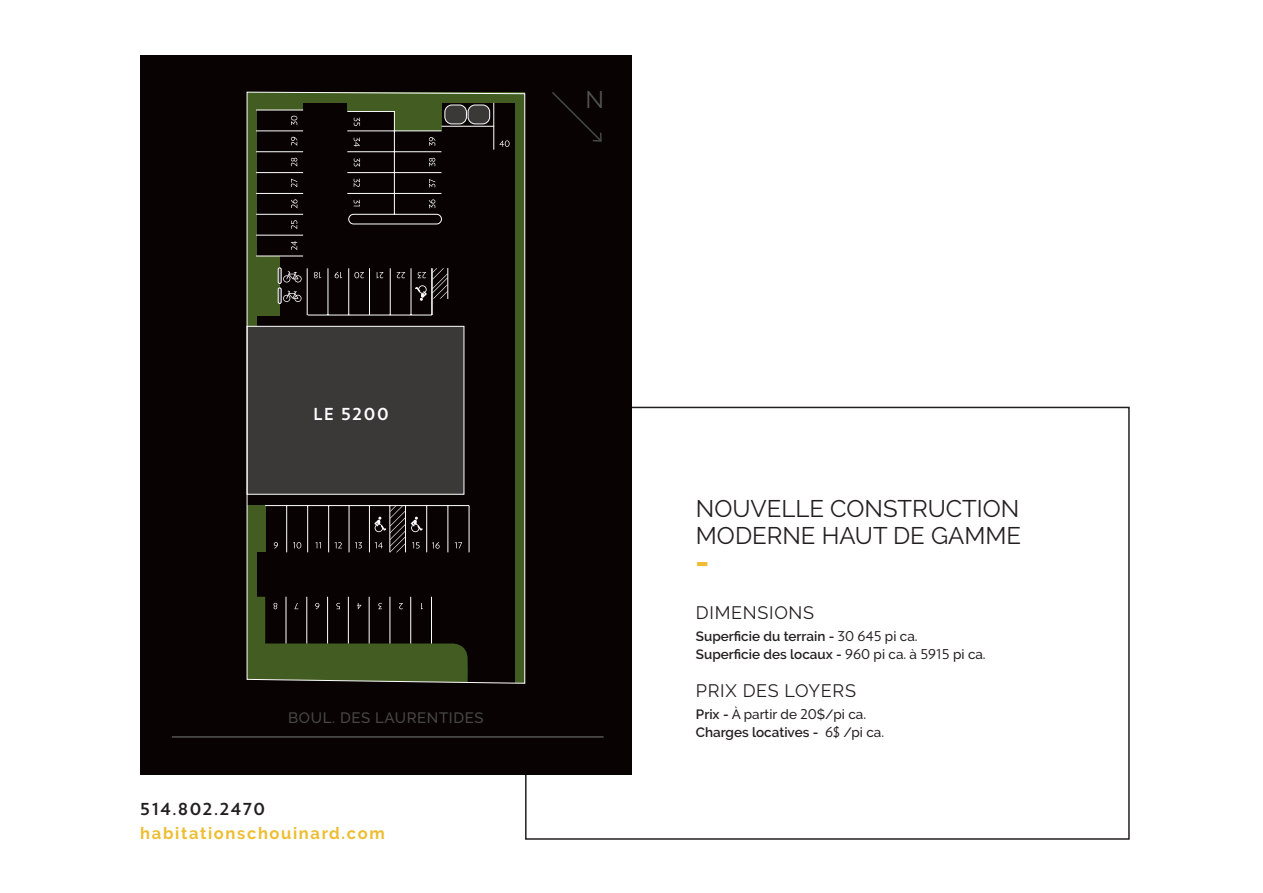
<style>
.page{position:relative;width:1263px;height:893px;background:#fff}
.page>*{position:absolute;margin:0;border:0;box-sizing:border-box;transform-origin:0 0}
.t1{font:800 28.5px "Raleway";color:#eebd31}
.t2{font:24px/27px "Raleway";color:#231f20}
.t3{font:24px "Raleway";color:#545452}
.t4{font:18px "Raleway";letter-spacing:.04em;color:#231f20}
.t5{font:700 16.5px "Raleway";letter-spacing:.1em;color:#eebd31}
.t6{font:700 16.5px "La Presse";letter-spacing:.09em;color:#231f20}
.t7{font:700 16.5px "La Presse";letter-spacing:.1em;color:#fff}
.t8{font:500 15px "Raleway";letter-spacing:.04em;color:#474745}
.t9{font:600 13.5px/18px "Raleway";color:#231f20}
.s1{font-family:"La Presse";font-weight:400}
.s2{font-weight:500}
</style>
<div class="page">
<div style="left:140px;top:55px;width:491px;height:720px;background:#080302"></div>
<svg style="left:246px;top:92px;width:279px;height:592px"></svg>
<hr style="left:432px;top:268px;width:1px;height:47px;background:#fff">
<svg style="left:256px;top:597px;width:212px;height:85px"></svg>
<svg style="left:291px;top:241px;width:6px;height:9px"></svg>
<svg style="left:291px;top:220px;width:6px;height:9px"></svg>
<svg style="left:291px;top:199px;width:6px;height:9px"></svg>
<svg style="left:291px;top:179px;width:6px;height:8px"></svg>
<svg style="left:429px;top:199px;width:6px;height:9px"></svg>
<svg style="left:429px;top:179px;width:6px;height:8px"></svg>
<svg style="left:429px;top:158px;width:6px;height:8px"></svg>
<svg style="left:429px;top:137px;width:6px;height:9px"></svg>
<svg style="left:291px;top:158px;width:6px;height:9px"></svg>
<svg style="left:354px;top:118px;width:6px;height:8px"></svg>
<svg style="left:354px;top:138px;width:6px;height:9px"></svg>
<svg style="left:354px;top:158px;width:6px;height:9px"></svg>
<svg style="left:354px;top:179px;width:6px;height:8px"></svg>
<svg style="left:354px;top:200px;width:6px;height:6px"></svg>
<svg style="left:291px;top:137px;width:6px;height:9px"></svg>
<svg style="left:291px;top:116px;width:6px;height:9px"></svg>
<svg style="left:274px;top:542px;width:4px;height:7px"></svg>
<svg style="left:293px;top:542px;width:8px;height:6px"></svg>
<svg style="left:315px;top:542px;width:6px;height:6px"></svg>
<svg style="left:335px;top:542px;width:7px;height:6px"></svg>
<svg style="left:355px;top:542px;width:7px;height:6px"></svg>
<svg style="left:432px;top:542px;width:8px;height:7px"></svg>
<svg style="left:455px;top:542px;width:7px;height:6px"></svg>
<svg style="left:499px;top:140px;width:11px;height:7px"></svg>
<svg style="left:397px;top:272px;width:8px;height:6px"></svg>
<svg style="left:377px;top:272px;width:7px;height:6px"></svg>
<svg style="left:354px;top:272px;width:10px;height:6px"></svg>
<svg style="left:335px;top:272px;width:7px;height:6px"></svg>
<svg style="left:314px;top:272px;width:7px;height:6px"></svg>
<div style="left:347px;top:103px;width:52px;height:8px;background:#425c21"></div>
<svg style="left:415px;top:268px;width:33px;height:33px"></svg>
<svg style="left:374px;top:506px;width:49px;height:46px"></svg>
<svg style="left:283px;top:271px;width:19px;height:11px"></svg>
<svg style="left:283px;top:291px;width:19px;height:11px"></svg>
<div style="left:278px;top:288px;width:3px;height:16px;border:1px solid #fff"></div>
<div style="left:278px;top:268px;width:3px;height:16px;border:1px solid #fff"></div>
<div style="left:468px;top:105px;width:22px;height:19px;background:#3b3838;border-radius:7px"></div>
<div style="left:468px;top:105px;width:22px;height:19px;border:1px solid #fff;border-radius:7px"></div>
<div style="left:445px;top:105px;width:21px;height:19px;background:#3b3838;border-radius:7px"></div>
<div style="left:445px;top:105px;width:22px;height:19px;border:1px solid #fff;border-radius:7px"></div>
<hr style="left:441px;top:126px;width:53px;height:1px;background:#fff">
<hr style="left:172px;top:736px;width:432px;height:2px;background:#545452">
<svg style="left:552px;top:92px;width:50px;height:50px"></svg>
<h2 class="t3" style="left:585px;top:85px;width:20px">N</h2>
<p class="t7" style="left:314px;top:405px;width:77px">LE 5200</p>
<p class="t8" style="left:288px;top:709px;width:197px">BOUL. DES LAURENTIDES</p>
<p class="t6" style="left:140px;top:800px;width:126px">514.802.2470</p>
<p class="t5" style="left:140px;top:823px;width:246px">habitationschouinard.com</p>
<h2 class="t2" style="left:696px;top:495px;width:327px">NOUVELLE CONSTRUCTION<br>MODERNE HAUT DE GAMME</h2>
<h1 class="t1" style="left:696px;top:536px;width:15px">_</h1>
<h3 class="t4" style="left:696px;top:602px;width:120px">DIMENSIONS</h3>
<p class="t9" style="left:696px;top:628px;width:291px">Superficie du terrain - <span class="s1">30 645</span> <span class="s2">pi ca.<br></span>Superficie des locaux - <span class="s1">960</span> <span class="s2">pi ca. à</span> <span class="s1">5915</span> <span class="s2">pi ca.</span></p>
<h3 class="t4" style="left:696px;top:680px;width:162px">PRIX DES LOYERS</h3>
<p class="t9" style="left:696px;top:706px;width:190px">Prix - <span class="s2">À partir de</span> <span class="s1">20</span><span class="s2">$/pi ca.<br></span>Charges locatives - <span class="s1">6$</span> <span class="s2">/pi ca.</span></p>
</div>
